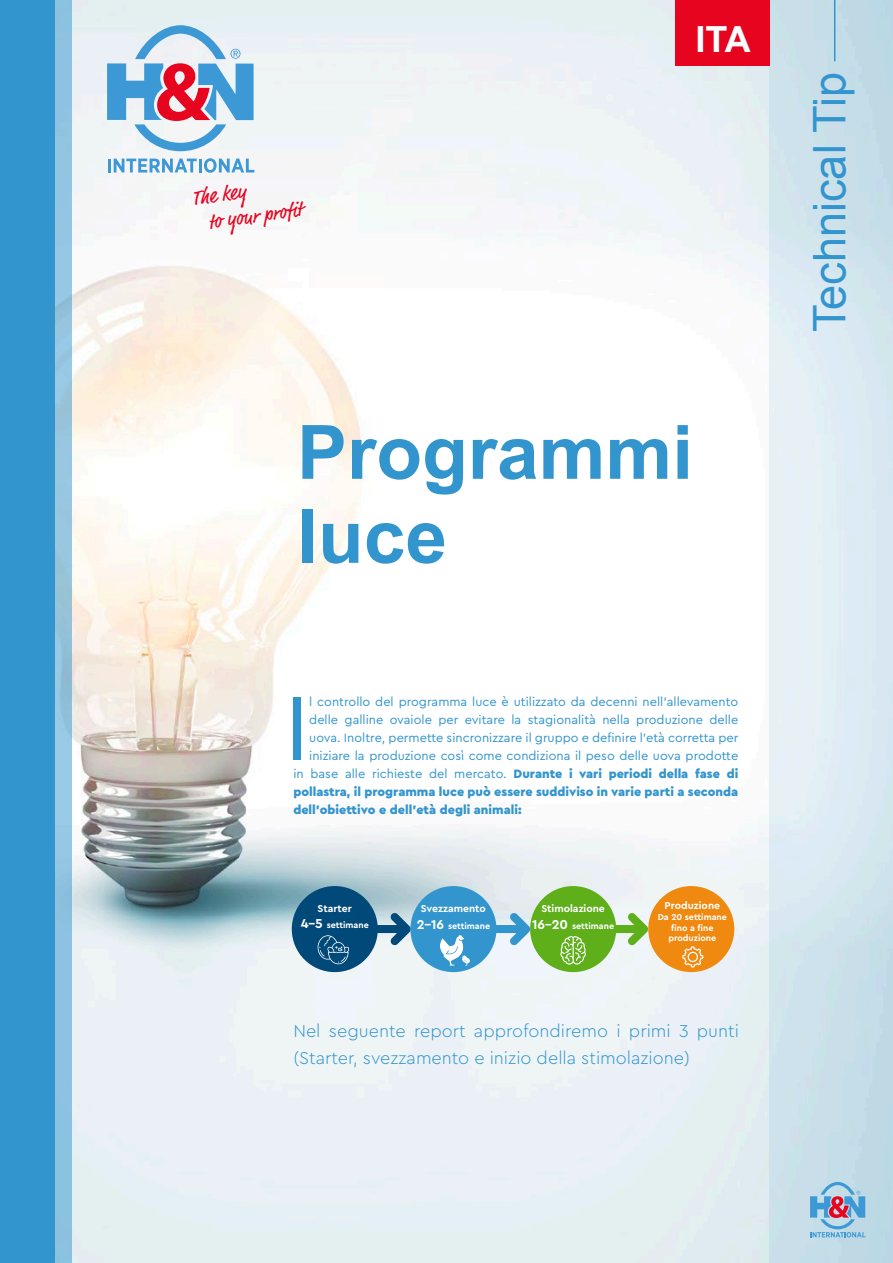
<style>
.page{position:relative;width:893px;height:1263px;background:#fff}
.page>*{position:absolute;margin:0;border:0;box-sizing:border-box;transform-origin:0 0}
.t1{font:94.5px "Cera Pro";color:#3395ce}
.t2{font:700 75px/84px "Arial";color:#3395ce}
.t3{font:45px "Arial";color:#3395ce}
.t4{font:700 36px "Arial";color:#fff}
.t5{font:21px "Market Web";color:#e6041e}
.t6{font:300 18px/27px "Cera Pro";color:#3395ce}
.t7{font:12.75px "Cera Pro";color:#3395ce}
.t8{font:900 12.75px "Cera Pro";color:#3395ce}
.Texto_base{font:700 10.5px "Cera Pro";color:#fff}
.Texto_base-2{font:700 9px/10.5px "Cera Pro";color:#fff;text-align:center}
.s1{font-weight:900}
.s2{font-size:13.5px}
</style>
<div class="page">
<img style="left:71px;top:0;width:699px;height:1263px">
<svg style="left:0;top:0;width:71px;height:1263px;background:#489fd2"></svg>
<svg style="left:770px;top:0;width:123px;height:1263px;background:#d3e5ee"></svg>
<div style="left:675px;top:0;width:95px;height:65px;background:#e6041e"></div>
<hr style="left:834px;top:0;width:1px;height:61px;background:#3395ce">
<svg style="left:375px;top:913px;width:36px;height:32px"></svg>
<svg style="left:493px;top:913px;width:37px;height:32px"></svg>
<svg style="left:613px;top:913px;width:35px;height:32px"></svg>
<div style="left:292px;top:886px;width:86px;height:86px;background:#004978;border-radius:50%"></div>
<div style="left:410px;top:886px;width:86px;height:86px;background:#3395ce;border-radius:50%"></div>
<div style="left:530px;top:886px;width:86px;height:86px;background:#5eaf19;border-radius:50%"></div>
<div style="left:648px;top:886px;width:86px;height:86px;background:#f0890f;border-radius:50%"></div>
<svg style="left:318px;top:935px;width:31px;height:29px"></svg>
<svg style="left:440px;top:935px;width:30px;height:30px"></svg>
<svg style="left:560px;top:936px;width:26px;height:28px"></svg>
<svg style="left:682px;top:946px;width:21px;height:21px"></svg>
<svg style="left:810px;top:1182px;width:55px;height:55px;background:#98b4d0"></svg>
<svg style="left:107px;top:25px;width:147px;height:126px"></svg>
<svg style="left:108px;top:158px;width:146px;height:15px"></svg>
<p class="t5" style="left:191px;top:186px;width:56px;rotate:-8deg">The key</p>
<p class="t5" style="left:207px;top:210px;width:101px;rotate:-8deg">to your profit</p>
<p class="t4" style="left:695px;top:15px;width:57px">ITA</p>
<p class="t2" style="left:297px;top:413px;width:397px">Programmi luce</p>
<p class="t1" style="left:285px;top:665px;width:26px">I</p>
<p class="t7" style="left:309px;top:693px;width:431px">l controllo del programma luce è utilizzato da decenni nell’allevamento</p>
<p class="t7" style="left:309px;top:711px;width:431px">delle galline ovaiole per evitare la stagionalità nella produzione delle</p>
<p class="t7" style="left:309px;top:729px;width:430px">uova. Inoltre, permette sincronizzare il gruppo e definire l’età corretta per</p>
<p class="t7" style="left:309px;top:747px;width:430px">iniziare la produzione così come condiziona il peso delle uova prodotte</p>
<p class="t7" style="left:293px;top:765px;width:446px">in base alle richieste del mercato. <span class="s1">Durante i vari periodi della fase di</span></p>
<p class="t8" style="left:293px;top:783px;width:446px">pollastra, il programma luce può essere suddiviso in varie parti a seconda</p>
<p class="t8" style="left:293px;top:801px;width:230px">dell’obiettivo e dell’età degli animali:</p>
<p class="Texto_base" style="left:318px;top:901px;width:36px">Starter</p>
<p class="Texto_base" style="left:421px;top:901px;width:66px">Svezzamento</p>
<p class="Texto_base" style="left:541px;top:901px;width:65px">Stimolazione</p>
<p class="Texto_base" style="left:665px;top:898px;width:57px">Produzione</p>
<p class="Texto_base-2" style="left:301px;top:920px;width:70px"><span class="s2">4-5</span> settimane</p>
<p class="Texto_base-2" style="left:417px;top:921px;width:75px"><span class="s2">2-16</span> settimane</p>
<p class="Texto_base-2" style="left:532px;top:921px;width:84px"><span class="s2">16-20</span> settimane</p>
<p class="Texto_base-2" style="left:658px;top:912px;width:71px">Da 20 settimane fino a fine produzione</p>
<p class="t6" style="left:293px;top:1016px;width:447px">Nel seguente report approfondiremo i primi 3 punti (Starter, svezzamento e inizio della stimolazione)</p>
<p class="t3" style="left:800px;top:332px;width:262px;rotate:-90deg">Technical Tip</p>
</div>
